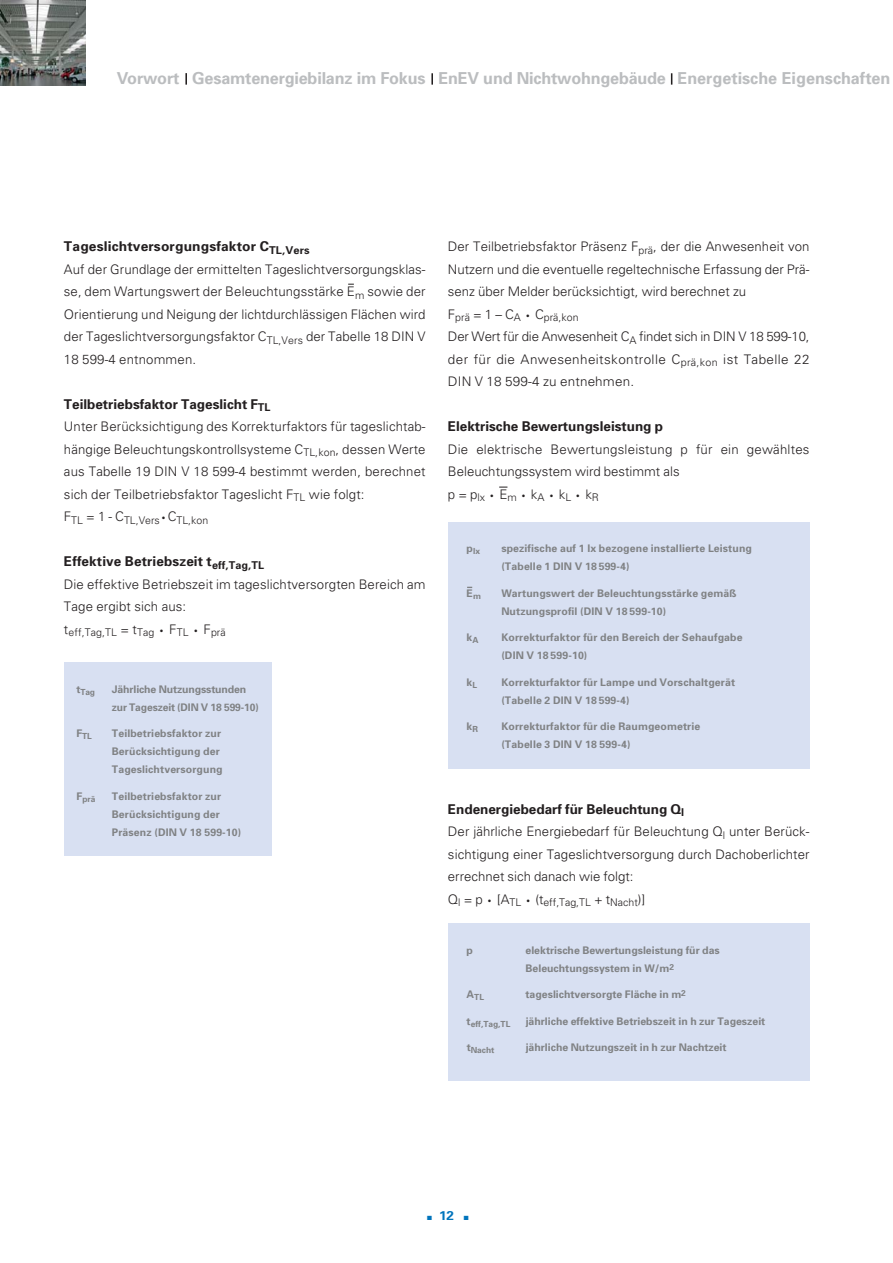
<style>
.page{position:relative;width:893px;height:1263px;background:#fff}
.page>*{position:absolute;margin:0;border:0;box-sizing:border-box;transform-origin:0 0}
.t1{font:700 16.5px "Univers";letter-spacing:-.01em;color:#bbbdbf}
.t2{font:700 13.5px "Univers";color:#231f20}
.t3{font:300 13.2px/22.5px "Univers";letter-spacing:.01em;color:#231f20;text-align:justify}
.t4{font:700 12.75px "Univers";color:#0074bc;scale:1.06 1}
.t5{font:700 10.5px/18px "Univers";letter-spacing:.01em;color:#808284}
.t6{font:300 10.5px "Univers";color:#231f20}
.t7{font:700 10.5px/18px "Univers";letter-spacing:-.01em;color:#808284}
.t8{font:700 8.4px "Univers";color:#808284}
.s1{font-weight:700;font-size:10.5px}
</style>
<div class="page">
<img style="left:0;top:0;width:85px;height:85px">
<div style="left:448px;top:522px;width:361px;height:246px;background:#d8e0f2"></div>
<div style="left:448px;top:923px;width:361px;height:158px;background:#d8e0f2"></div>
<div style="left:64px;top:662px;width:208px;height:194px;background:#d8e0f2"></div>
<svg style="left:671px;top:73px;width:1px;height:12px"></svg>
<svg style="left:431px;top:73px;width:2px;height:12px"></svg>
<svg style="left:185px;top:73px;width:2px;height:12px"></svg>
<p class="t1" style="left:117px;top:72px;width:775px">Vorwort Gesamtenergiebilanz im Fokus EnEV und Nichtwohngebäude Energetische Eigenschaften</p>
<p class="t2" style="left:64px;top:241px;width:247px">Tageslichtversorgungsfaktor C<sub>TL,Vers</sub></p>
<p class="t3" style="left:64px;top:259px;width:363px">Auf der Grundlage der ermittelten Tageslichtversorgungsklas&shy;se, dem Wartungswert der Beleuchtungsstärke E<sub>m</sub> sowie der Orientierung und Neigung der lichtdurchlässigen Flächen wird der Tageslichtversorgungsfaktor C<sub>TL,Vers</sub> der Tabelle 18 DIN V 18 599-4 entnommen.</p>
<p class="t2" style="left:64px;top:399px;width:208px">Teilbetriebsfaktor Tageslicht F<sub>TL</sub></p>
<p class="t3" style="left:64px;top:416px;width:363px">Unter Berücksichtigung des Korrekturfaktors für tageslichtab&shy;hängige Beleuchtungskontrollsysteme C<sub>TL,kon</sub>, dessen Werte aus Tabelle 19 DIN V 18 599-4 bestimmt werden, berechnet sich der Teilbetriebsfaktor Tageslicht F<sub>TL</sub> wie folgt:</p>
<p class="t6" style="left:64px;top:516px;width:146px"><sup>F</sup>TL <sup>=</sup> <sup>1</sup> <sup>-</sup> <sup>C</sup>TL,Vers <sup>•</sup> <sup>C</sup>TL,kon</p>
<p class="t2" style="left:64px;top:556px;width:202px">Effektive Betriebszeit t<sub>eff,Tag,TL</sub></p>
<p class="t3" style="left:64px;top:574px;width:363px">Die effektive Betriebszeit im tageslichtversorgten Bereich am<br>Tage ergibt sich aus:</p>
<p class="t6" style="left:64px;top:629px;width:163px"><sup>t</sup>eff,Tag,TL <sup>=</sup> <sup>t</sup>Tag <sup>•</sup> <sup>F</sup>TL <sup>•</sup> <sup>F</sup>prä</p>
<p class="t8" style="left:76px;top:689px;width:20px"><sup>t</sup>Tag</p>
<p class="t7" style="left:112px;top:681px;width:148px">Jährliche Nutzungsstunden zur Tageszeit (DIN V 18 599-10)</p>
<p class="t8" style="left:76px;top:733px;width:17px"><sup>F</sup>TL</p>
<p class="t5" style="left:112px;top:725px;width:112px">Teilbetriebsfaktor zur<br>Berücksichtigung der<br>Tageslichtversorgung</p>
<p class="t8" style="left:76px;top:796px;width:21px"><sup>F</sup>prä</p>
<p class="t5" style="left:112px;top:788px;width:131px">Teilbetriebsfaktor zur<br>Berücksichtigung der<br>Präsenz (DIN V 18 599-10)</p>
<p class="t3" style="left:448px;top:236px;width:363px">Der Teilbetriebsfaktor Präsenz F<sub>prä</sub>, der die Anwesenheit von Nutzern und die eventuelle regeltechnische Erfassung der Prä&shy;senz über Melder berücksichtigt, wird berechnet zu</p>
<p class="t6" style="left:448px;top:314px;width:132px"><sup>F</sup>prä <sup>=</sup> <sup>1</sup> <sup>–</sup> <sup>C</sup>A <sup>•</sup> <sup>C</sup>prä,kon</p>
<p class="t3" style="left:448px;top:326px;width:363px">Der Wert für die Anwesenheit C<sub>A</sub> findet sich in DIN V 18 599-10, der für die Anwesenheitskontrolle C<sub>prä,kon</sub> ist Tabelle 22<br>DIN V 18 599-4 zu entnehmen.</p>
<p class="t2" style="left:448px;top:421px;width:216px">Elektrische Bewertungsleistung p</p>
<p class="t3" style="left:448px;top:439px;width:363px;text-align:left">Die elektrische Bewertungsleistung p für ein gewähltes<br>Beleuchtungssystem wird bestimmt als<br>p = p<sub>lx</sub> <span class="s1">•</span> E<sub>m</sub> <span class="s1">•</span> k<sub>A</sub> <span class="s1">•</span> k<sub>L</sub> <span class="s1">•</span> k<sub>R</sub></p>
<p class="t8" style="left:466px;top:548px;width:15px"><sup>p</sup>lx</p>
<p class="t5" style="left:501px;top:540px;width:252px">spezifische auf 1 lx bezogene installierte Leistung (Tabelle 1 DIN V 18 599-4)</p>
<p class="t5" style="left:466px;top:585px;width:16px">E<sub>m</sub></p>
<p class="t5" style="left:501px;top:585px;width:236px">Wartungswert der Beleuchtungsstärke gemäß<br>Nutzungsprofil (DIN V 18 599-10)</p>
<p class="t5" style="left:466px;top:629px;width:14px">k<sub>A</sub></p>
<p class="t5" style="left:501px;top:629px;width:243px">Korrekturfaktor für den Bereich der Sehaufgabe (DIN V 18 599-10)</p>
<p class="t5" style="left:466px;top:674px;width:12px">k<sub>L</sub></p>
<p class="t5" style="left:501px;top:674px;width:235px">Korrekturfaktor für Lampe und Vorschaltgerät (Tabelle 2 DIN V 18 599-4)</p>
<p class="t5" style="left:466px;top:718px;width:13px">k<sub>R</sub></p>
<p class="t5" style="left:501px;top:718px;width:200px">Korrekturfaktor für die Raumgeometrie (Tabelle 3 DIN V 18 599-4)</p>
<p class="t2" style="left:448px;top:804px;width:238px">Endenergiebedarf für Beleuchtung Q<sub>l</sub></p>
<p class="t3" style="left:448px;top:821px;width:363px">Der jährliche Energiebedarf für Beleuchtung Q<sub>l</sub> unter Berück&shy;sichtigung einer Tageslichtversorgung durch Dachoberlichter errechnet sich danach wie folgt:</p>
<p class="t6" style="left:448px;top:899px;width:199px"><sup>Q</sup>l <sup>=</sup> <sup>p</sup> <sup>•</sup> <sup>[A</sup>TL <sup>•</sup> <sup>(t</sup>eff,Tag,TL <sup>+</sup> <sup>t</sup>Nacht<sup>)]</sup></p>
<p class="t5" style="left:466px;top:942px;width:8px">p</p>
<p class="t5" style="left:525px;top:942px;width:196px">elektrische Bewertungsleistung für das<br>Beleuchtungssystem in W/m<sup>2</sup></p>
<p class="t8" style="left:466px;top:994px;width:19px"><sup>A</sup>TL</p>
<p class="t5" style="left:525px;top:986px;width:162px">tageslichtversorgte Fläche in m<sup>2</sup></p>
<p class="t8" style="left:466px;top:1021px;width:45px"><sup>t</sup>eff,Tag,TL</p>
<p class="t5" style="left:525px;top:1013px;width:241px">jährliche effektive Betriebszeit in h zur Tageszeit</p>
<p class="t8" style="left:466px;top:1047px;width:29px"><sup>t</sup>Nacht</p>
<p class="t5" style="left:525px;top:1039px;width:202px">jährliche Nutzungszeit in h zur Nachtzeit</p>
<p class="t4" style="left:427px;top:1211px;width:41px">■ 12 ■</p>
</div>
